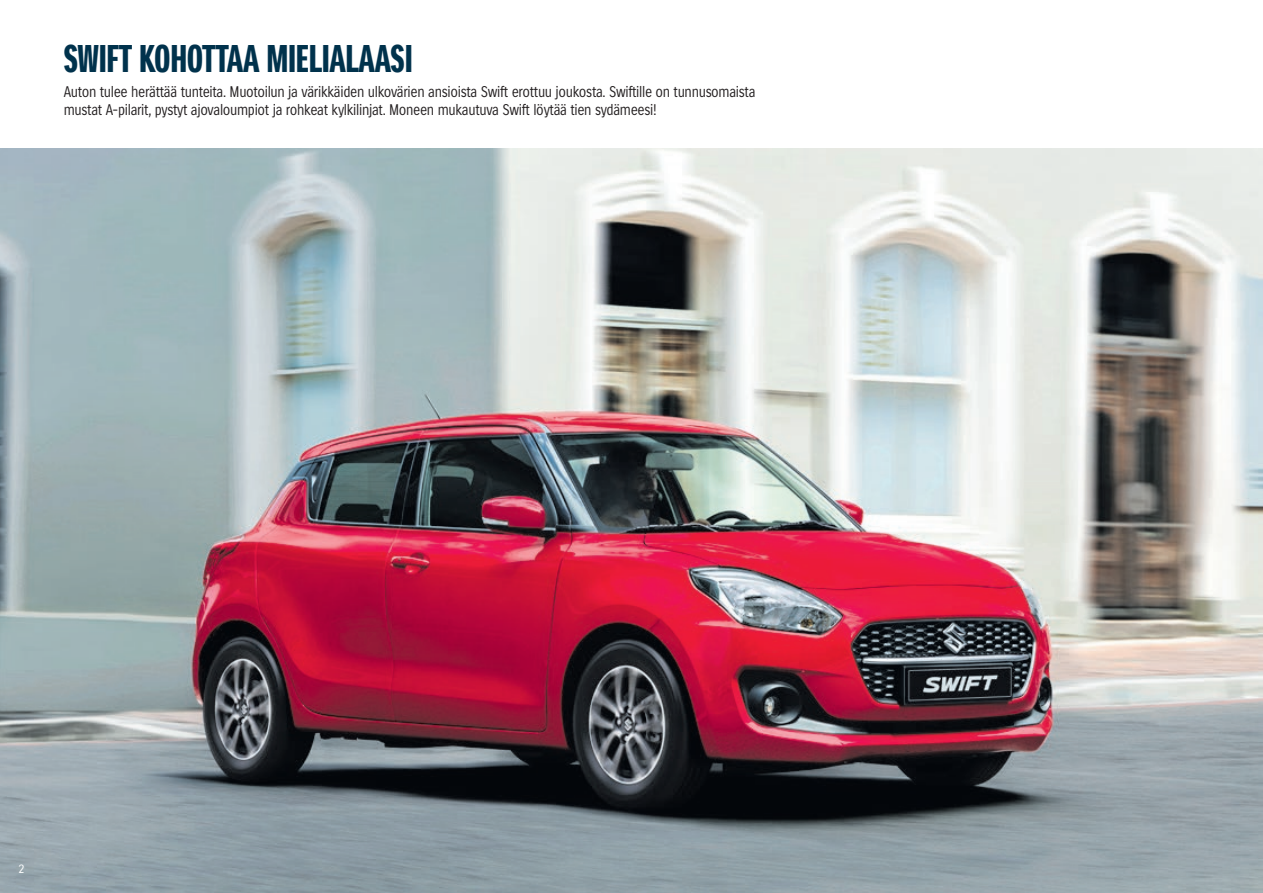
<style>
.page{position:relative;width:1263px;height:893px;background:#fff}
.page>*{position:absolute;margin:0;border:0;box-sizing:border-box;transform-origin:0 0}
.t1{font:37.5px "Suzuki Headline";letter-spacing:-.01em;color:#00324c;scale:.9 1}
.t2{font:15px/18px "Suzuki";letter-spacing:-.025em;color:#231f20;scale:.9 1}
.t3{font:12px "Suzuki";color:#fff}
</style>
<div class="page">
<img style="left:0;top:149px;width:1263px;height:744px">
<h1 class="t1" style="left:64px;top:38px;width:389px">SWIFT KOHOTTAA MIELIALAASI</h1>
<p class="t2" style="left:64px;top:83px;width:770px">Auton tulee herättää tunteita. Muotoilun ja värikkäiden ulkovärien ansioista Swift erottuu joukosta. Swiftille on tunnusomaista mustat A-pilarit, pystyt ajovaloumpiot ja rohkeat kylkilinjat. Moneen mukautuva Swift löytää tien sydämeesi!</p>
<p class="t3" style="left:18px;top:862px;width:8px">2</p>
</div>
